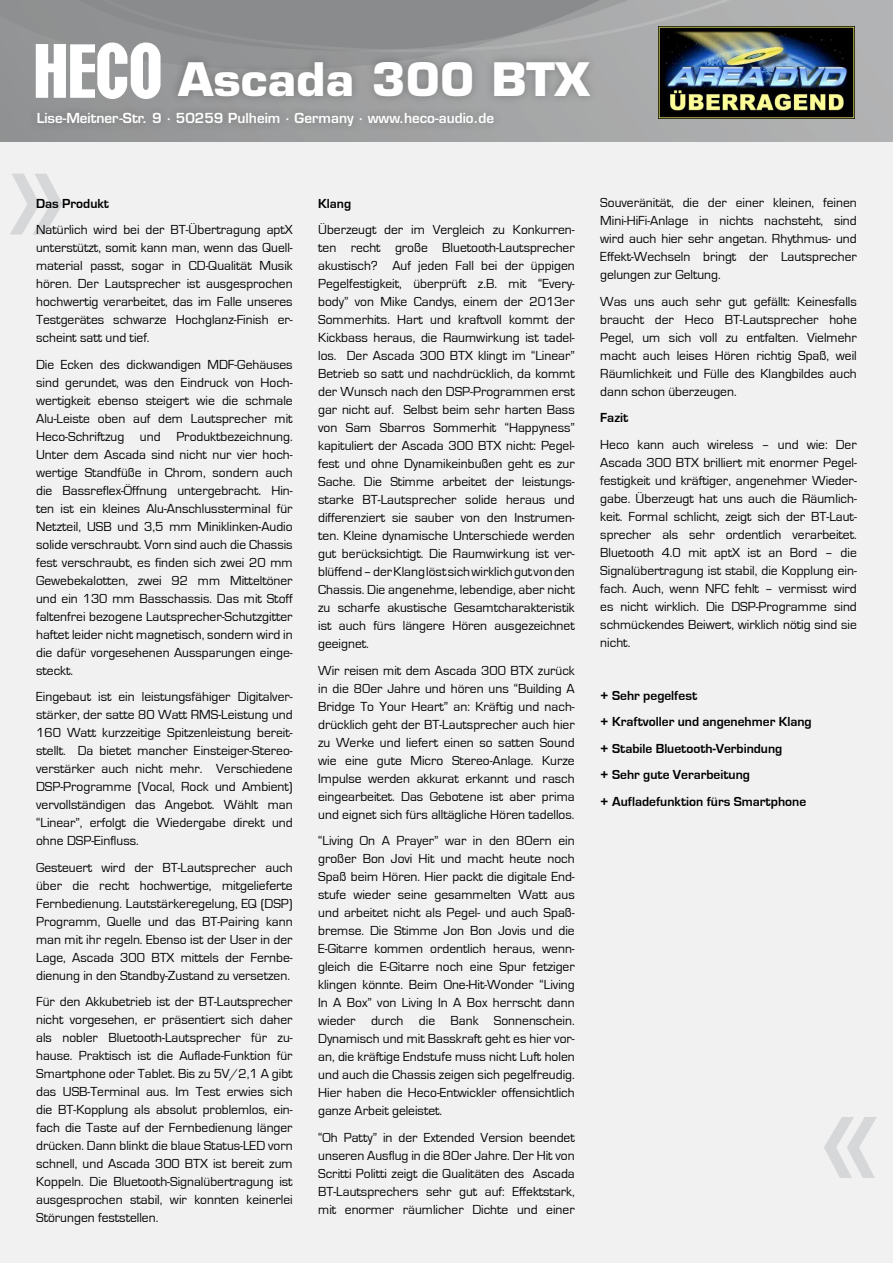
<style>
.page{position:relative;width:893px;height:1263px;background:#fff}
.page>*{position:absolute;margin:0;border:0;box-sizing:border-box;transform-origin:0 0}
.t1{font:700 45px "Eurostile";color:#fff;scale:1.06 1}
.t2{font:13.5px/18px "Eurostile";color:#000;text-align:justify}
.t3{font:700 13.5px/26.5px "Eurostile";color:#000}
.t4{font:600 13.5px "Eurostile";color:#fff}
</style>
<div class="page">
<svg style="left:0;top:0;width:893px;height:142px;background:#9c9d9d"></svg>
<div style="left:0;top:142px;width:893px;height:1121px;background:#f1f1f2"></div>
<div style="left:28px;top:103px;width:475px;height:32px;background:#000;opacity:.25"></div>
<img style="left:658px;top:26px;width:197px;height:92px">
<svg style="left:36px;top:43px;width:125px;height:56px"></svg>
<svg style="left:10px;top:174px;width:53px;height:61px"></svg>
<svg style="left:824px;top:1117px;width:53px;height:61px"></svg>
<div style="left:169px;top:52px;width:429px;height:53px;background:#000;opacity:.25"></div>
<h1 class="t1" style="left:179px;top:52px;width:389px">Ascada 300 BTX</h1>
<p class="t4" style="left:37px;top:110px;width:459px">Lise-Meitner-Str. 9 · 50259 Pulheim · Germany · www.heco-audio.de</p>
<p class="t3" style="left:36px;top:190px;width:74px">Das Produkt</p>
<p class="t2" style="left:36px;top:221px;width:258px">Natürlich wird bei der BT-Übertragung aptX unterstützt, somit kann man, wenn das Quell&shy;material passt, sogar in CD-Qualität Musik hören. Der Lautsprecher ist ausgesprochen hochwertig verarbeitet, das im Falle unseres Testgerätes schwarze Hochglanz-Finish er&shy;scheint satt und tief.</p>
<p class="t2" style="left:36px;top:356px;width:258px">Die Ecken des dickwandigen MDF-Gehäuses sind gerundet, was den Eindruck von Hoch&shy;wertigkeit ebenso steigert wie die schmale Alu-Leiste oben auf dem Lautsprecher mit Heco-Schriftzug und Produktbezeichnung.<br>Unter dem Ascada sind nicht nur vier hoch&shy;wertige Standfüße in Chrom, sondern auch die Bassreflex-Öffnung untergebracht. Hin&shy;ten ist ein kleines Alu-Anschlussterminal für Netzteil, USB und 3,5 mm Miniklinken-Audio solide verschraubt. Vorn sind auch die Chassis fest verschraubt, es finden sich zwei 20 mm Gewebekalotten, zwei 92 mm Mitteltöner und ein 130 mm Basschassis. Das mit Stoff faltenfrei bezogene Lautsprecher-Schutzgitter haftet leider nicht magnetisch, sondern wird in die dafür vorgesehenen Aussparungen einge&shy;steckt.</p>
<p class="t2" style="left:36px;top:688px;width:258px">Eingebaut ist ein leistungsfähiger Digitalver&shy;stärker, der satte 80 Watt RMS-Leistung und 160 Watt kurzzeitige Spitzenleistung bereit&shy;stellt. Da bietet mancher Einsteiger-Stereo&shy;verstärker auch nicht mehr. Verschiedene DSP-Programme (Vocal, Rock und Ambient) vervollständigen das Angebot. Wählt man “Linear”, erfolgt die Wiedergabe direkt und ohne DSP-Einfluss.</p>
<p class="t2" style="left:36px;top:859px;width:258px">Gesteuert wird der BT-Lautsprecher auch über die recht hochwertige, mitgelieferte Fernbedienung. Lautstärkeregelung, EQ (DSP)<br>Programm, Quelle und das BT-Pairing kann man mit ihr regeln. Ebenso ist der User in der Lage, Ascada 300 BTX mittels der Fernbe&shy;dienung in den Standby-Zustand zu versetzen.</p>
<p class="t2" style="left:36px;top:993px;width:258px">Für den Akkubetrieb ist der BT-Lautsprecher nicht vorgesehen, er präsentiert sich daher als nobler Bluetooth-Lautsprecher für zu&shy;hause. Praktisch ist die Auflade-Funktion für Smartphone oder Tablet. Bis zu 5V/2,1 A gibt das USB-Terminal aus. Im Test erwies sich die BT-Kopplung als absolut problemlos, ein&shy;fach die Taste auf der Fernbedienung länger drücken. Dann blinkt die blaue Status-LED vorn schnell, und Ascada 300 BTX ist bereit zum Koppeln. Die Bluetooth-Signalübertragung ist ausgesprochen stabil, wir konnten keinerlei Störungen feststellen.</p>
<p class="t3" style="left:318px;top:190px;width:35px">Klang</p>
<p class="t2" style="left:318px;top:221px;width:258px">Überzeugt der im Vergleich zu Konkurren&shy;ten recht große Bluetooth-Lautsprecher akustisch? Auf jeden Fall bei der üppigen Pegelfestigkeit, überprüft z.B. mit “Every&shy;body” von Mike Candys, einem der 2013er Sommerhits. Hart und kraftvoll kommt der Kickbass heraus, die Raumwirkung ist tadel&shy;los. Der Ascada 300 BTX klingt im “Linear” Betrieb so satt und nachdrücklich, da kommt der Wunsch nach den DSP-Programmen erst gar nicht auf. Selbst beim sehr harten Bass von Sam Sbarros Sommerhit “Happyness” kapituliert der Ascada 300 BTX nicht: Pegel&shy;fest und ohne Dynamikeinbußen geht es zur Sache. Die Stimme arbeitet der leistungs&shy;starke BT-Lautsprecher solide heraus und differenziert sie sauber von den Instrumen&shy;ten. Kleine dynamische Unterschiede werden gut berücksichtigt. Die Raumwirkung ist ver&shy;blüffend – der Klang löst sich wirklich gut von den Chassis. Die angenehme, lebendige, aber nicht zu scharfe akustische Gesamtcharakteristik ist auch fürs längere Hören ausgezeichnet geeignet.</p>
<p class="t2" style="left:318px;top:661px;width:258px">Wir reisen mit dem Ascada 300 BTX zurück in die 80er Jahre und hören uns “Building A Bridge To Your Heart” an: Kräftig und nach&shy;drücklich geht der BT-Lautsprecher auch hier zu Werke und liefert einen so satten Sound wie eine gute Micro Stereo-Anlage. Kurze Impulse werden akkurat erkannt und rasch eingearbeitet. Das Gebotene ist aber prima und eignet sich fürs alltägliche Hören tadellos.</p>
<p class="t2" style="left:318px;top:832px;width:258px">“Living On A Prayer” war in den 80ern ein großer Bon Jovi Hit und macht heute noch Spaß beim Hören. Hier packt die digitale End&shy;stufe wieder seine gesammelten Watt aus und arbeitet nicht als Pegel- und auch Spaß&shy;bremse. Die Stimme Jon Bon Jovis und die E-Gitarre kommen ordentlich heraus, wenn&shy;gleich die E-Gitarre noch eine Spur fetziger klingen könnte. Beim One-Hit-Wonder “Living In A Box” von Living In A Box herrscht dann wieder durch die Bank Sonnenschein.<br>Dynamisch und mit Basskraft geht es hier vor&shy;an, die kräftige Endstufe muss nicht Luft holen und auch die Chassis zeigen sich pegelfreudig.<br>Hier haben die Heco-Entwickler offensichtlich ganze Arbeit geleistet.</p>
<p class="t2" style="left:318px;top:1128px;width:258px">“Oh Patty” in der Extended Version beendet unseren Ausflug in die 80er Jahre. Der Hit von Scritti Politti zeigt die Qualitäten des Ascada BT-Lautsprechers sehr gut auf: Effektstark, mit enormer räumlicher Dichte und einer</p>
<p class="t2" style="left:600px;top:194px;width:258px">Souveränität, die der einer kleinen, feinen Mini-HiFi-Anlage in nichts nachsteht, sind wird auch hier sehr angetan. Rhythmus- und Effekt-Wechseln bringt der Lautsprecher gelungen zur Geltung.</p>
<p class="t2" style="left:600px;top:293px;width:258px">Was uns auch sehr gut gefällt: Keinesfalls braucht der Heco BT-Lautsprecher hohe Pegel, um sich voll zu entfalten. Vielmehr macht auch leises Hören richtig Spaß, weil Räumlichkeit und Fülle des Klangbildes auch dann schon überzeugen.</p>
<p class="t3" style="left:600px;top:405px;width:29px">Fazit</p>
<p class="t2" style="left:600px;top:436px;width:258px">Heco kann auch wireless – und wie: Der Ascada 300 BTX brilliert mit enormer Pegel&shy;festigkeit und kräftiger, angenehmer Wieder&shy;gabe. Überzeugt hat uns auch die Räumlich&shy;keit. Formal schlicht, zeigt sich der BT-Laut&shy;sprecher als sehr ordentlich verarbeitet.<br>Bluetooth 4.0 mit aptX ist an Bord – die Signalübertragung ist stabil, die Kopplung ein&shy;fach. Auch, wenn NFC fehlt – vermisst wird es nicht wirklich. Die DSP-Programme sind schmückendes Beiwert, wirklich nötig sind sie nicht.</p>
<p class="t3" style="left:600px;top:682px;width:213px">+ Sehr pegelfest<br>+ Kraftvoller und angenehmer Klang + Stabile Bluetooth-Verbindung<br>+ Sehr gute Verarbeitung<br>+ Aufladefunktion fürs Smartphone</p>
</div>
